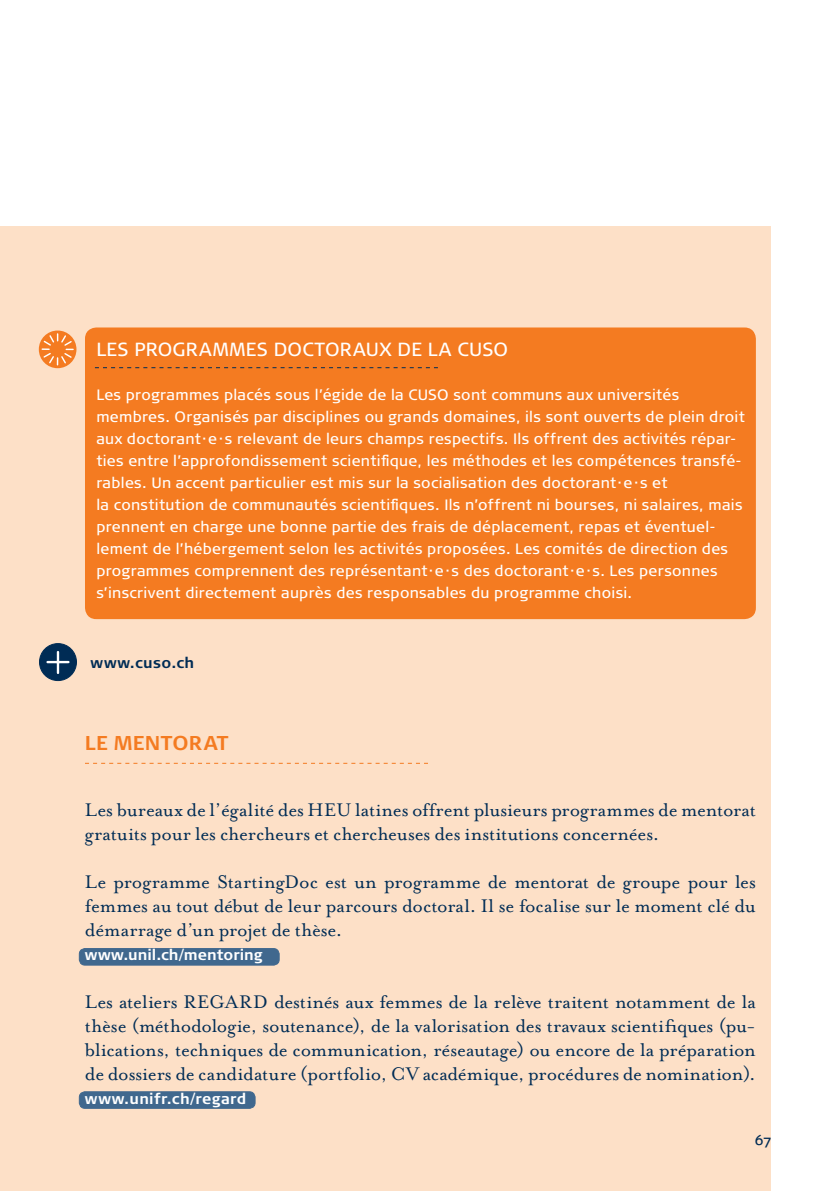
<style>
.page{position:relative;width:839px;height:1191px;background:#fff}
.page>*{position:absolute;margin:0;border:0;box-sizing:border-box;transform-origin:0 0}
.t1{font:21px/24px "Mrs Eaves Roman";letter-spacing:-.005em;color:#002c55;text-align:justify}
.t2{font:700 20px "Signa Normal";letter-spacing:.015em;color:#f47b21}
.t3{font:19px "Signa Normal";letter-spacing:.02em;color:#fff}
.t4{font:15px/22px "Signa Normal";letter-spacing:.02em;color:#fff}
.t5{font:700 15px "Signa Normal";letter-spacing:.005em;color:#fff}
.t6{font:700 15px "Signa Normal";letter-spacing:.025em;color:#fff}
.t7{font:700 15px "Signa Normal";letter-spacing:.025em;color:#002c55}
.t8{font:14px "Signa Normal";color:#002c55}
</style>
<div class="page">
<div style="left:0;top:227px;width:771px;height:963px;background:#fde0c7"></div>
<div style="left:85px;top:327px;width:671px;height:292px;background:#f47b21;border-radius:11px"></div>
<svg style="left:95px;top:367px;width:343px;height:1px"></svg>
<svg style="left:39px;top:330px;width:37px;height:38px"></svg>
<svg style="left:41px;top:332px;width:34px;height:34px"></svg>
<div style="left:39px;top:643px;width:38px;height:37px;background:#002c55;border:1px solid #002c55;border-radius:50%"></div>
<hr style="left:57px;top:652px;width:2px;height:21px;background:#fff">
<hr style="left:48px;top:661px;width:20px;height:2px;background:#fff">
<div style="left:79px;top:1091px;width:176px;height:17px;background:#40688e;border:1px solid #40688e;border-radius:6px"></div>
<div style="left:79px;top:948px;width:200px;height:17px;background:#40688e;border:1px solid #40688e;border-radius:6px"></div>
<svg style="left:85px;top:762px;width:343px;height:1px"></svg>
<p class="t3" style="left:96px;top:338px;width:118px">Les programmes</p>
<p class="t3" style="left:274px;top:338px;width:234px">doctoraux de la CUSO</p>
<p class="t4" style="left:96px;top:384px;width:650px">Les programmes placés sous l’égide de la CUSO sont communs aux universités membres. Organisés par disciplines ou grands domaines, ils sont ouverts de plein droit aux doctorant·e·s relevant de leurs champs respectifs. I ls offrent des activités répar&shy;ties entre l’approfondissement scientifique, les méthodes et les compétences transfé&shy;rables. U n accent particulier est mis sur la socialisation des doctorant·e·s et<br>la constitution de communautés scientifiques. I ls n’offrent ni bourses, ni salaires, mais prennent en charge une bonne partie des frais de déplacement, repas et éventuel&shy;lement de l’hébergement selon les activités proposées. Les comités de direction des programmes comprennent des représentant·e·s des doctorant·e·s. Les personnes s’inscrivent directement auprès des responsables du programme choisi.</p>
<p class="t7" style="left:91px;top:654px;width:105px">www.cuso.ch</p>
<h2 class="t2" style="left:85px;top:731px;width:145px">Le mentorat</h2>
<h1 class="t1" style="left:85px;top:798px;width:672px">Les bureaux de l’égalité des HEU latines offrent plusieurs programmes de mentorat gratuits pour les chercheurs et chercheuses des institutions concernées.</h1>
<h1 class="t1" style="left:85px;top:870px;width:672px">Le programme StartingDoc est un programme de mentorat de groupe pour les femmes au tout début de leur parcours doctoral. Il se focalise sur le moment clé du démarrage d’un projet de thèse.</h1>
<p class="t5" style="left:85px;top:946px;width:179px">www.unil.ch/mentoring</p>
<p class="t1" style="left:85px;top:990px;width:672px">Les ateliers REGARD destinés aux femmes de la relève traitent notamment de la thèse (méthodologie, soutenance), de la valorisation des travaux scientifiques (pu&shy;blications, techniques de communication, réseautage) ou encore de la préparation de dossiers de candidature (portfolio, CV académique, procédures de nomination).</p>
<p class="t6" style="left:85px;top:1090px;width:163px">www.unifr.ch/regard</p>
<p class="t8" style="left:755px;top:1132px;width:17px">67</p>
</div>
